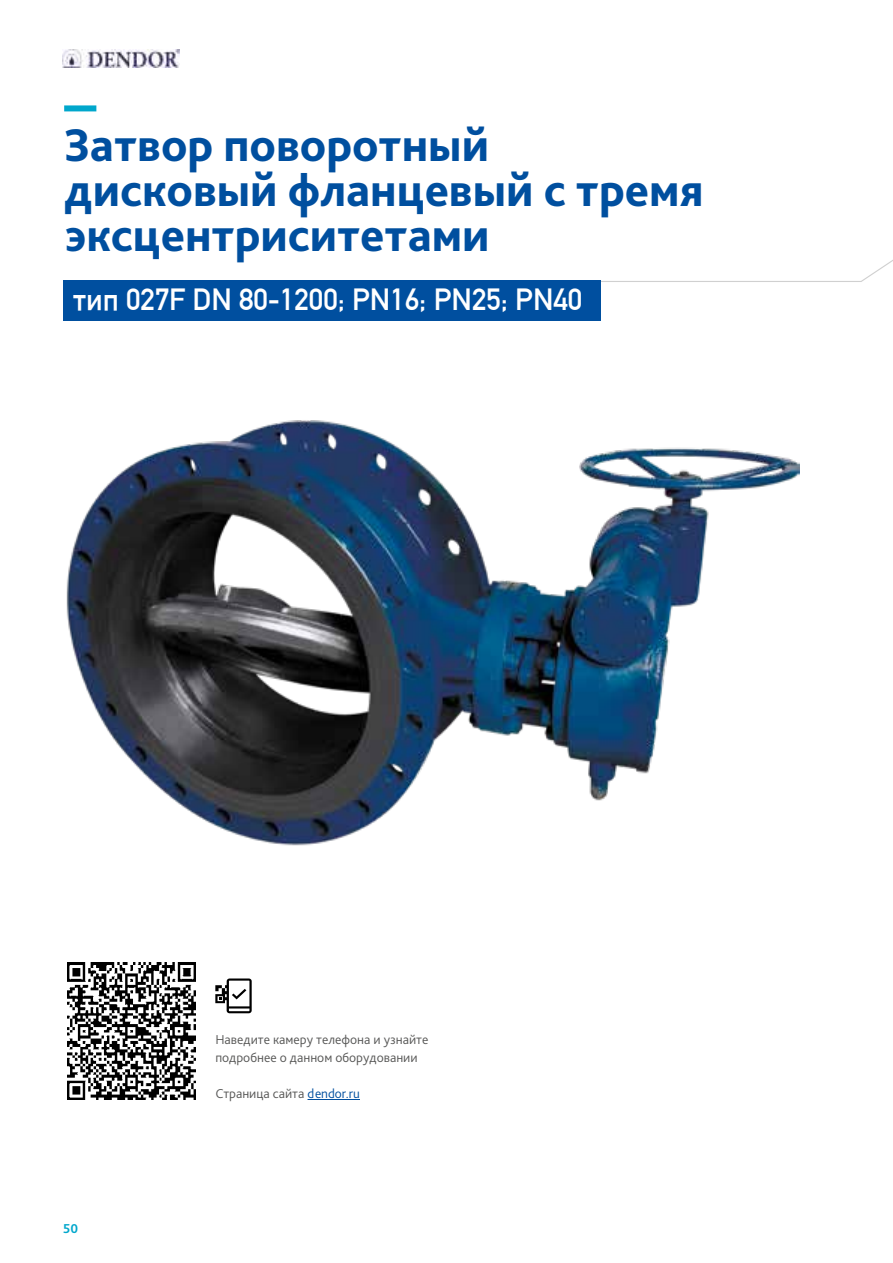
<style>
.page{position:relative;width:893px;height:1263px;background:#fff}
.page>*{position:absolute;margin:0;border:0;box-sizing:border-box;transform-origin:0 0}
.t1{font:800 48px/45px "Bliss Pro";color:#004f9f}
.t2{font:700 30px "DIN Alternate";color:#fff}
.t3{font:300 13.5px/18px "Bliss Pro";color:#575756}
.t4{font:700 13.5px "Bliss Pro";color:#00a7cc}
.s1{color:#004f9f}
</style>
<div class="page">
<img style="left:62px;top:50px;width:118px;height:17px">
<svg style="left:63px;top:260px;width:830px;height:23px"></svg>
<img style="left:66px;top:420px;width:733px;height:426px">
<div style="left:64px;top:105px;width:32px;height:6px;background:#00a7cc"></div>
<hr style="left:308px;top:1099px;width:52px;height:1px;background:#004f9f">
<div style="left:64px;top:281px;width:537px;height:40px;background:#004f9f"></div>
<svg style="left:215px;top:978px;width:37px;height:35px"></svg>
<img style="left:67px;top:962px;width:128px;height:138px">
<h1 class="t1" style="left:64px;top:121px;width:641px">Затвор поворотный дисковый фланцевый с тремя эксцентриситетами</h1>
<h2 class="t2" style="left:73px;top:277px;width:511px">тип 027F DN 80-1200; PN16; PN25; PN40</h2>
<p class="t4" style="left:63px;top:1220px;width:16px">50</p>
<p class="t3" style="left:215px;top:1030px;width:215px">Наведите камеру телефона и узнайте подробнее о данном оборудовании</p>
<p class="t3" style="left:215px;top:1084px;width:146px">Страница сайта <span class="s1">dendor.ru</span></p>
</div>
